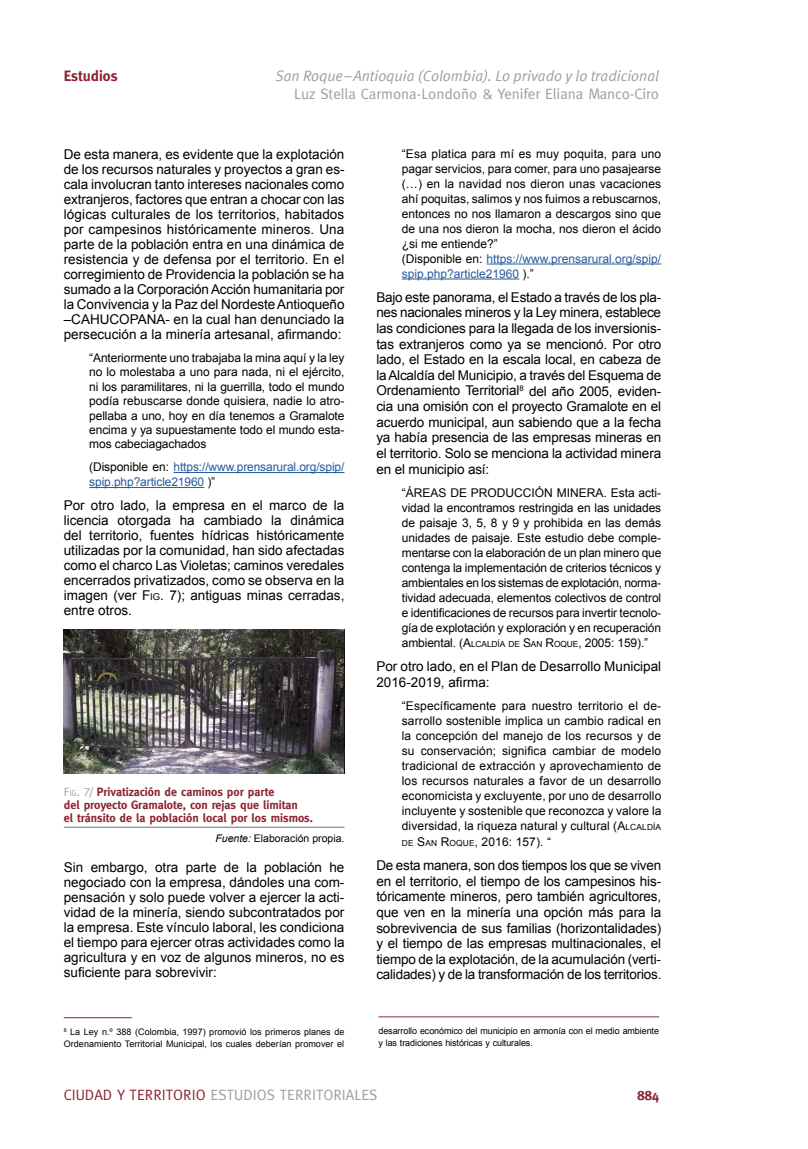
<style>
.page{position:relative;width:808px;height:1149px;background:#fff}
.page>*{position:absolute;margin:0;border:0;box-sizing:border-box;transform-origin:0 0}
.t1{font:15px "Meta";color:#9d9d9c}
.t2{font:italic 15px "Meta Normal";color:#9d9d9c}
.t3{font:700 15px "Meta";color:#8b2332}
.t4{font:13.5px/15px "Arial";color:#000;text-align:justify}
.t5{font:700 13.5px "Meta";color:#8b2332}
.t6{font:12px/15px "Arial";color:#000;text-align:justify}
.t7{font:700 12px/13.2px "Meta";color:#8b2332}
.t8{font:12px/15px "Arial";letter-spacing:-.01em;color:#275b9b}
.t9{font:10.5px "Arial";color:#000}
.t10{font:9px/12px "Arial";letter-spacing:.005em;color:#000}
.s1{color:#000}
.s2{font-style:inherit}
.s3{font-size:9.45px}
.s4{font-family:"Meta Caps";font-weight:400;color:#9d9d9c}
.s5{font-family:"Meta Caps";font-weight:400;font-size:8.4px;color:#9d9d9c}
.s6{font-style:italic}
.s7{color:#275b9b}
.s8{font-size:8.4px}
.s9{color:#8b2332}
</style>
<div class="page">
<hr style="left:174px;top:472px;width:170px;height:1px;background:#275b9b">
<hr style="left:89px;top:487px;width:115px;height:1px;background:#275b9b">
<hr style="left:486px;top:263px;width:175px;height:1px;background:#275b9b">
<hr style="left:402px;top:278px;width:117px;height:1px;background:#275b9b">
<img style="left:64px;top:629px;width:280px;height:144px">
<hr style="left:64px;top:826px;width:280px;height:1px;background:#9d9d9c">
<hr style="left:64px;top:1016px;width:68px;height:1px;background:#8b2332">
<hr style="left:378px;top:1016px;width:281px;height:1px;background:#8b2332">
<p class="t3" style="left:64px;top:67px;width:55px">Estudios</p>
<p class="t2" style="left:275px;top:67px;width:385px">San Roque–Antioquia (Colombia). Lo privado y lo tradicional</p>
<p class="t1" style="left:294px;top:85px;width:366px">Luz Stella Carmona-Londoño &amp; Yenifer Eliana Manco-Ciro</p>
<p class="t4" style="left:64px;top:147px;width:282px">De esta manera, es evidente que la explotación de los recursos naturales y proyectos a gran es&shy;cala involucran tanto intereses nacionales como extranjeros, factores que entran a chocar con las lógicas culturales de los territorios, habitados por campesinos históricamente mineros. Una parte de la población entra en una dinámica de resistencia y de defensa por el territorio. En el corregimiento de Providencia la población se ha sumado a la Corporación Acción humanitaria por la Convivencia y la Paz del Nordeste Antioqueño –CAHUCOPANA- en la cual han denunciado la persecución a la minería artesanal, afirmando:</p>
<p class="t6" style="left:89px;top:350px;width:257px;line-height:14.4px">“Anteriormente uno trabajaba la mina aquí y la ley no lo molestaba a uno para nada, ni el ejército, ni los paramilitares, ni la guerrilla, todo el mundo podía rebuscarse donde quisiera, nadie lo atro&shy;pellaba a uno, hoy en día tenemos a Gramalote encima y ya supuestamente todo el mundo esta&shy;mos cabeciagachados</p>
<p class="t8" style="left:89px;top:459px;width:257px"><span class="s1">(Disponible en:</span> https://www.prensarural.org/spip/ spip.php?article21960 <span class="s1">)”</span></p>
<p class="t4" style="left:64px;top:497px;width:282px">Por otro lado, la empresa en el marco de la licencia otorgada ha cambiado la dinámica del territorio, fuentes hídricas históricamente utilizadas por la comunidad, han sido afectadas como el charco Las Violetas; caminos veredales encerrados privatizados, como se observa en la imagen (ver <span class="s2">F</span><span class="s3">IG</span><span class="s2">.</span> 7); antiguas minas cerradas, entre otros.</p>
<p class="t7" style="left:64px;top:784px;width:251px"><span class="s4">F</span><span class="s5">ig</span><span class="s4">. 7/</span> Privatización de caminos por parte<br>del proyecto Gramalote, con rejas que limitan<br>el tránsito de la población local por los mismos.</p>
<p class="t9" style="left:215px;top:831px;width:130px"><span class="s6">Fuente:</span> Elaboración propia.</p>
<p class="t4" style="left:64px;top:860px;width:282px">Sin embargo, otra parte de la población he negociado con la empresa, dándoles una com&shy;pensación y solo puede volver a ejercer la acti&shy;vidad de la minería, siendo subcontratados por la empresa. Este vínculo laboral, les condiciona el tiempo para ejercer otras actividades como la agricultura y en voz de algunos mineros, no es suficiente para sobrevivir:</p>
<p class="t6" style="left:402px;top:146px;width:261px;text-align:left">“Esa platica para mí es muy poquita, para uno pagar servicios, para comer, para uno pasajearse (…) en la navidad nos dieron unas vacaciones ahí poquitas, salimos y nos fuimos a rebuscarnos, entonces no nos llamaron a descargos sino que de una nos dieron la mocha, nos dieron el ácido ¿si me entiende?”<br>(Disponible en: <span class="s7">https://www.prensarural.org/spip/ spip.php?article21960</span> ).”</p>
<p class="t4" style="left:376px;top:289px;width:286px;line-height:15.6px">Bajo este panorama, el Estado a través de los pla&shy;nes nacionales mineros y la Ley minera, establece las condiciones para la llegada de los inversionis&shy;tas extranjeros como ya se mencionó. Por otro lado, el Estado en la escala local, en cabeza de la Alcaldía del Municipio, a través del Esquema de Ordenamiento Territorial<sup>8</sup> del año 2005, eviden&shy;cia una omisión con el proyecto Gramalote en el acuerdo municipal, aun sabiendo que a la fecha ya había presencia de las empresas mineras en el territorio. Solo se menciona la actividad minera en el municipio así:</p>
<p class="t6" style="left:402px;top:485px;width:261px">“ÁREAS DE PRODUCCIÓN MINERA. Esta acti&shy;vidad la encontramos restringida en las unidades de paisaje 3, 5, 8 y 9 y prohibida en las demás unidades de paisaje. Este estudio debe comple&shy;mentarse con la elaboración de un plan minero que contenga la implementación de criterios técnicos y ambientales en los sistemas de explotación, norma&shy;tividad adecuada, elementos colectivos de control e identificaciones de recursos para invertir tecnolo&shy;gía de explotación y exploración y en recuperación ambiental. (<span class="s2">A</span><span class="s8">LCALDÍA DE</span> <span class="s2">S</span><span class="s8">AN</span> <span class="s2">R</span><span class="s8">OQUE</span>, 2005: 159).”</p>
<p class="t4" style="left:376px;top:658px;width:286px;line-height:15.6px">Por otro lado, en el Plan de Desarrollo Municipal<br>2016-2019, afirma:</p>
<p class="t6" style="left:402px;top:698px;width:261px">“Específicamente para nuestro territorio el de&shy;sarrollo sostenible implica un cambio radical en la concepción del manejo de los recursos y de su conservación; significa cambiar de modelo tradicional de extracción y aprovechamiento de los recursos naturales a favor de un desarrollo economicista y excluyente, por uno de desarrollo incluyente y sostenible que reconozca y valore la diversidad, la riqueza natural y cultural (<span class="s2">A</span><span class="s8">LCALDÍA DE</span> <span class="s2">S</span><span class="s8">AN</span> <span class="s2">R</span><span class="s8">OQUE</span>, 2016: 157). “</p>
<p class="t4" style="left:376px;top:857px;width:287px;line-height:15.6px">De esta manera, son dos tiempos los que se viven en el territorio, el tiempo de los campesinos his&shy;tóricamente mineros, pero también agricultores, que ven en la minería una opción más para la sobrevivencia de sus familias (horizontalidades) y el tiempo de las empresas multinacionales, el tiempo de la explotación, de la acumulación (verti&shy;calidades) y de la transformación de los territorios.</p>
<p class="t10" style="left:64px;top:1025px;width:282px"><sup>8</sup> La Ley n.º 388 (Colombia, 1997) promovió los primeros planes de<br>Ordenamiento Territorial Municipal, los cuales deberían promover el</p>
<p class="t10" style="left:378px;top:1024px;width:282px">desarrollo económico del municipio en armonía con el medio ambiente y las tradiciones históricas y culturales.</p>
<p class="t1" style="left:64px;top:1085px;width:315px"><span class="s9">CIUDAD Y TERRITORIO</span> ESTUDIOS TERRITORIALES</p>
<p class="t5" style="left:637px;top:1086px;width:23px">884</p>
</div>
